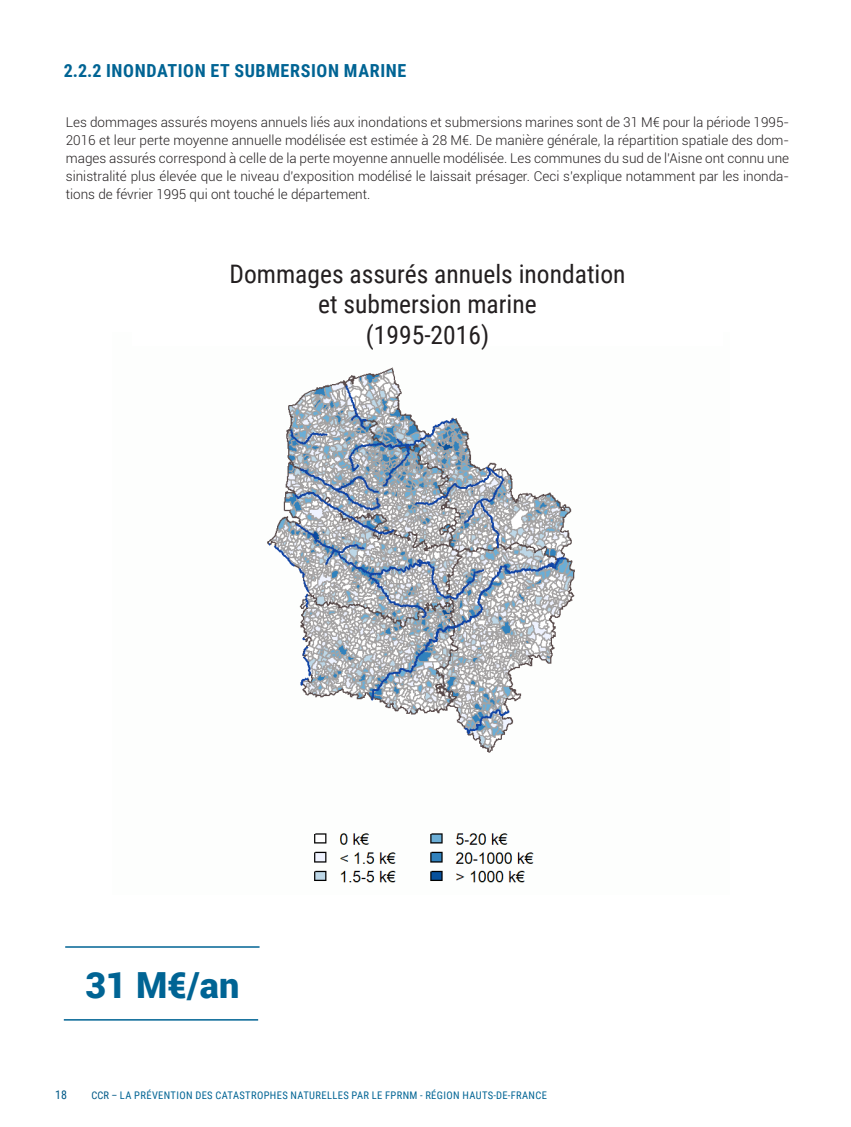
<style>
.page{position:relative;width:851px;height:1127px;background:#fff}
.page>*{position:absolute;margin:0;border:0;box-sizing:border-box;transform-origin:0 0}
.t1{font:900 36px "Roboto";color:#006494}
.t2{font:25.5px/30.6px "Roboto Condensed";color:#231f20;text-align:center}
.t3{font:700 18px "Roboto Condensed";letter-spacing:.035em;color:#006494}
.t4{font:300 13.5px/18px "Roboto";color:#231f20;text-align:justify}
.t5{font:12px "Roboto Condensed";color:#005987}
.t6{font:10.5px "Roboto Condensed";letter-spacing:.035em;color:#006494}
.s1{color:#005987}
</style>
<div class="page">
<img style="left:267px;top:367px;width:308px;height:516px">
<hr style="left:65px;top:946px;width:194px;height:2px;background:#006494">
<hr style="left:64px;top:1019px;width:194px;height:1px;background:#006494">
<p class="t3" style="left:64px;top:58px;width:344px">2.2.2 INONDATION ET SUBMERSION MARINE</p>
<p class="t4" style="left:66px;top:113px;width:724px">Les dommages assurés moyens annuels liés aux inondations et submersions marines sont de 31 M€ pour la période 1995- 2016 et leur perte moyenne annuelle modélisée est estimée à 28 M€. De manière générale, la répartition spatiale des dom&shy;mages assurés correspond à celle de la perte moyenne annuelle modélisée. Les communes du sud de l’Aisne ont connu une sinistralité plus élevée que le niveau d’exposition modélisé le laissait présager. Ceci s’explique notamment par les inonda&shy;tions de février 1995 qui ont touché le département.</p>
<p class="t2" style="left:229px;top:257px;width:397px">Dommages assurés annuels inondation et submersion marine<br>(1995-2016)</p>
<p class="t1" style="left:85px;top:960px;width:155px">31 M€/an</p>
<p class="t5" style="left:55px;top:1086px;width:13px">18</p>
<p class="t6" style="left:91px;top:1088px;width:457px"><span class="s1">CCR –</span> LA PRÉVENTION DES CATASTROPHES NATURELLES PAR LE FPRNM - RÉGION HAUTS-DE-FRANCE</p>
</div>
